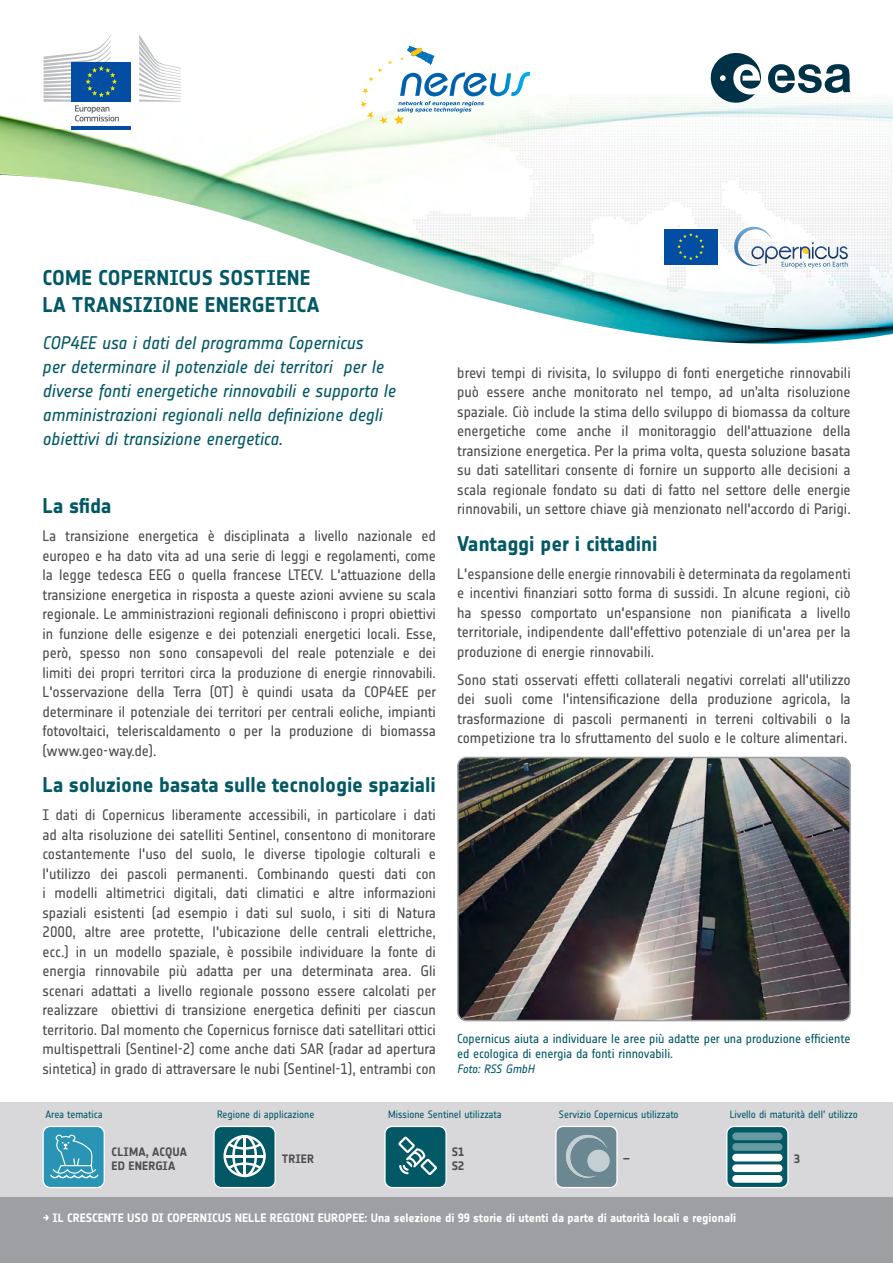
<style>
.page{position:relative;width:893px;height:1263px;background:#fff}
.page>*{position:absolute;margin:0;border:0;box-sizing:border-box;transform-origin:0 0}
.t1{font:700 21px/27px "Notes Esa";color:#025864}
.t2{font:italic 18px/24px "Notes Esa";letter-spacing:-.005em;color:#025864}
.t3{font:15px/19.5px "Notes Esa";letter-spacing:-.005em;color:#4d4d4f;text-align:justify}
.t4{font:12.75px/15.3px "Notes Esa";letter-spacing:-.005em;color:#025864}
.t5{font:700 12px "Notes Esa";color:#fff}
.t6{font:700 12px/14.4px "Notes Esa";letter-spacing:.01em;color:#4d4d4f}
.t7{font:italic 12px "Notes Esa";letter-spacing:-.01em;color:#025864}
.t8{font:10.5px "Notes Esa";letter-spacing:-.005em;color:#025864}
.t9{font:7.05px "Myriad Pro";color:#000}
</style>
<div class="page">
<img style="left:0;top:95px;width:893px;height:249px">
<svg style="left:768px;top:64px;width:82px;height:30px"></svg>
<svg style="left:708px;top:53px;width:53px;height:51px"></svg>
<div style="left:0;top:1102px;width:893px;height:98px;background:#d8d8da"></div>
<div style="left:385px;top:1126px;width:61px;height:61px;background:#025864;border-radius:7px"></div>
<svg style="left:398px;top:1136px;width:39px;height:39px"></svg>
<div style="left:384px;top:1126px;width:63px;height:62px;border:1px solid #fff;border-radius:7px"></div>
<div style="left:556px;top:1126px;width:61px;height:61px;background:#6b8791;border-radius:7px"></div>
<svg style="left:566px;top:1135px;width:41px;height:43px"></svg>
<svg style="left:587px;top:1149px;width:23px;height:23px"></svg>
<div style="left:555px;top:1126px;width:63px;height:62px;border:1px solid #fff;border-radius:7px"></div>
<div style="left:214px;top:1126px;width:61px;height:61px;background:#025864;border-radius:7px"></div>
<svg style="left:223px;top:1135px;width:43px;height:42px"></svg>
<div style="left:213px;top:1126px;width:63px;height:62px;border:1px solid #fff;border-radius:7px"></div>
<svg style="left:727px;top:1126px;width:61px;height:61px;background:#0c5e6a"></svg>
<div style="left:732px;top:1132px;width:50px;height:8px;background:#669aa1;border-radius:4px"></div>
<div style="left:732px;top:1143px;width:50px;height:8px;background:#669aa1;border-radius:4px"></div>
<div style="left:732px;top:1154px;width:50px;height:7px;background:#fff;border-radius:4px"></div>
<div style="left:732px;top:1164px;width:50px;height:8px;background:#fff;border-radius:4px"></div>
<div style="left:732px;top:1175px;width:50px;height:8px;background:#fff;border-radius:4px"></div>
<div style="left:726px;top:1126px;width:63px;height:62px;border:1px solid #fff;border-radius:7px"></div>
<div style="left:0;top:1198px;width:893px;height:65px;background:#9d9fa2"></div>
<div style="left:72px;top:100px;width:59px;height:27px;background:#fff"></div>
<div style="left:72px;top:62px;width:59px;height:40px;background:#034ea2"></div>
<hr style="left:72px;top:126px;width:59px;height:3px;background:#034ea2">
<svg style="left:139px;top:34px;width:42px;height:68px"></svg>
<svg style="left:44px;top:35px;width:75px;height:86px"></svg>
<svg style="left:360px;top:46px;width:170px;height:79px"></svg>
<svg style="left:734px;top:227px;width:114px;height:41px"></svg>
<div style="left:663px;top:228px;width:56px;height:38px;background:#fff"></div>
<div style="left:664px;top:229px;width:54px;height:36px;background:#034ea2"></div>
<svg style="left:677px;top:233px;width:27px;height:27px"></svg>
<img style="left:458px;top:758px;width:392px;height:262px">
<div style="left:457px;top:757px;width:394px;height:264px;border:2px solid #9d9fa2;border-radius:9px"></div>
<div style="left:43px;top:1126px;width:61px;height:61px;background:#2994b4;border-radius:7px"></div>
<svg style="left:50px;top:1134px;width:49px;height:44px"></svg>
<div style="left:43px;top:1126px;width:62px;height:62px;border:1px solid #fff;border-radius:7px"></div>
<h1 class="t1" style="left:42px;top:264px;width:278px">COME COPERNICUS SOSTIENE<br>LA TRANSIZIONE ENERGETICA</h1>
<p class="t2" style="left:42px;top:330px;width:355px">COP4EE usa i dati del programma Copernicus<br>per determinare il potenziale dei territori per le diverse fonti energetiche rinnovabili e supporta le amministrazioni regionali nella definizione degli obiettivi di transizione energetica.</p>
<h1 class="t1" style="left:43px;top:492px;width:70px">La sfida</h1>
<p class="t3" style="left:43px;top:526px;width:395px">La transizione energetica è disciplinata a livello nazionale ed europeo e ha dato vita ad una serie di leggi e regolamenti, come la legge tedesca EEG o quella francese LTECV. L'attuazione della transizione energetica in risposta a queste azioni avviene su scala regionale. Le amministrazioni regionali definiscono i propri obiettivi in funzione delle esigenze e dei potenziali energetici locali. Esse, però, spesso non sono consapevoli del reale potenziale e dei limiti dei propri territori circa la produzione di energie rinnovabili.<br>L'osservazione della Terra (OT) è quindi usata da COP4EE per determinare il potenziale dei territori per centrali eoliche, impianti fotovoltaici, teleriscaldamento o per la produzione di biomassa (www.geo-way.de).</p>
<h1 class="t1" style="left:43px;top:771px;width:395px">La soluzione basata sulle tecnologie spaziali</h1>
<p class="t3" style="left:43px;top:805px;width:395px">I dati di Copernicus liberamente accessibili, in particolare i dati ad alta risoluzione dei satelliti Sentinel, consentono di monitorare costantemente l'uso del suolo, le diverse tipologie colturali e l'utilizzo dei pascoli permanenti. Combinando questi dati con i modelli altimetrici digitali, dati climatici e altre informazioni spaziali esistenti (ad esempio i dati sul suolo, i siti di Natura 2000, altre aree protette, l'ubicazione delle centrali elettriche, ecc.) in un modello spaziale, è possibile individuare la fonte di energia rinnovabile più adatta per una determinata area. Gli scenari adattati a livello regionale possono essere calcolati per realizzare obiettivi di transizione energetica definiti per ciascun territorio. Dal momento che Copernicus fornisce dati satellitari ottici multispettrali (Sentinel-2) come anche dati SAR (radar ad apertura sintetica) in grado di attraversare le nubi (Sentinel-1), entrambi con</p>
<p class="t9" style="left:49px;top:1045px;width:44px">Climate, Water</p>
<p class="t9" style="left:134px;top:1045px;width:46px">Civil Protection</p>
<p class="t3" style="left:457px;top:363px;width:395px">brevi tempi di rivisita, lo sviluppo di fonti energetiche rinnovabili può essere anche monitorato nel tempo, ad un’alta risoluzione spaziale. Ciò include la stima dello sviluppo di biomassa da colture energetiche come anche il monitoraggio dell'attuazione della transizione energetica. Per la prima volta, questa soluzione basata su dati satellitari consente di fornire un supporto alle decisioni a scala regionale fondato su dati di fatto nel settore delle energie rinnovabili, un settore chiave già menzionato nell'accordo di Parigi.</p>
<h1 class="t1" style="left:457px;top:530px;width:202px">Vantaggi per i cittadini</h1>
<p class="t3" style="left:457px;top:564px;width:395px">L'espansione delle energie rinnovabili è determinata da regolamenti e incentivi finanziari sotto forma di sussidi. In alcune regioni, ciò ha spesso comportato un'espansione non pianificata a livello territoriale, indipendente dall'effettivo potenziale di un'area per la produzione di energie rinnovabili.</p>
<p class="t3" style="left:457px;top:670px;width:395px">Sono stati osservati effetti collaterali negativi correlati all'utilizzo dei suoli come l'intensificazione della produzione agricola, la trasformazione di pascoli permanenti in terreni coltivabili o la competizione tra lo sfruttamento del suolo e le colture alimentari.</p>
<p class="t4" style="left:457px;top:1031px;width:395px">Copernicus aiuta a individuare le aree più adatte per una produzione efficiente ed ecologica di energia da fonti rinnovabili.</p>
<p class="t7" style="left:457px;top:1061px;width:79px">Foto: RSS GmbH</p>
<p class="t8" style="left:45px;top:1108px;width:59px">Area tematica</p>
<p class="t8" style="left:217px;top:1108px;width:99px">Regione di applicazione</p>
<p class="t8" style="left:388px;top:1108px;width:115px">Missione Sentinel utilizzata</p>
<p class="t8" style="left:559px;top:1108px;width:121px">Servizio Copernicus utilizzato</p>
<p class="t8" style="left:730px;top:1108px;width:129px">Livello di maturità dell’ utilizzo</p>
<p class="t6" style="left:112px;top:1144px;width:77px">CLIMA, ACQUA<br>ED ENERGIA</p>
<p class="t6" style="left:282px;top:1151px;width:34px">TRIER</p>
<p class="t6" style="left:452px;top:1144px;width:14px">S1<br>S2</p>
<p class="t6" style="left:623px;top:1151px;width:9px">–</p>
<p class="t6" style="left:794px;top:1151px;width:7px">3</p>
<p class="t5" style="left:43px;top:1210px;width:695px">→ IL CRESCENTE USO DI COPERNICUS NELLE REGIONI EUROPEE: Una selezione di 99 storie di utenti da parte di autorità locali e regionali</p>
</div>
